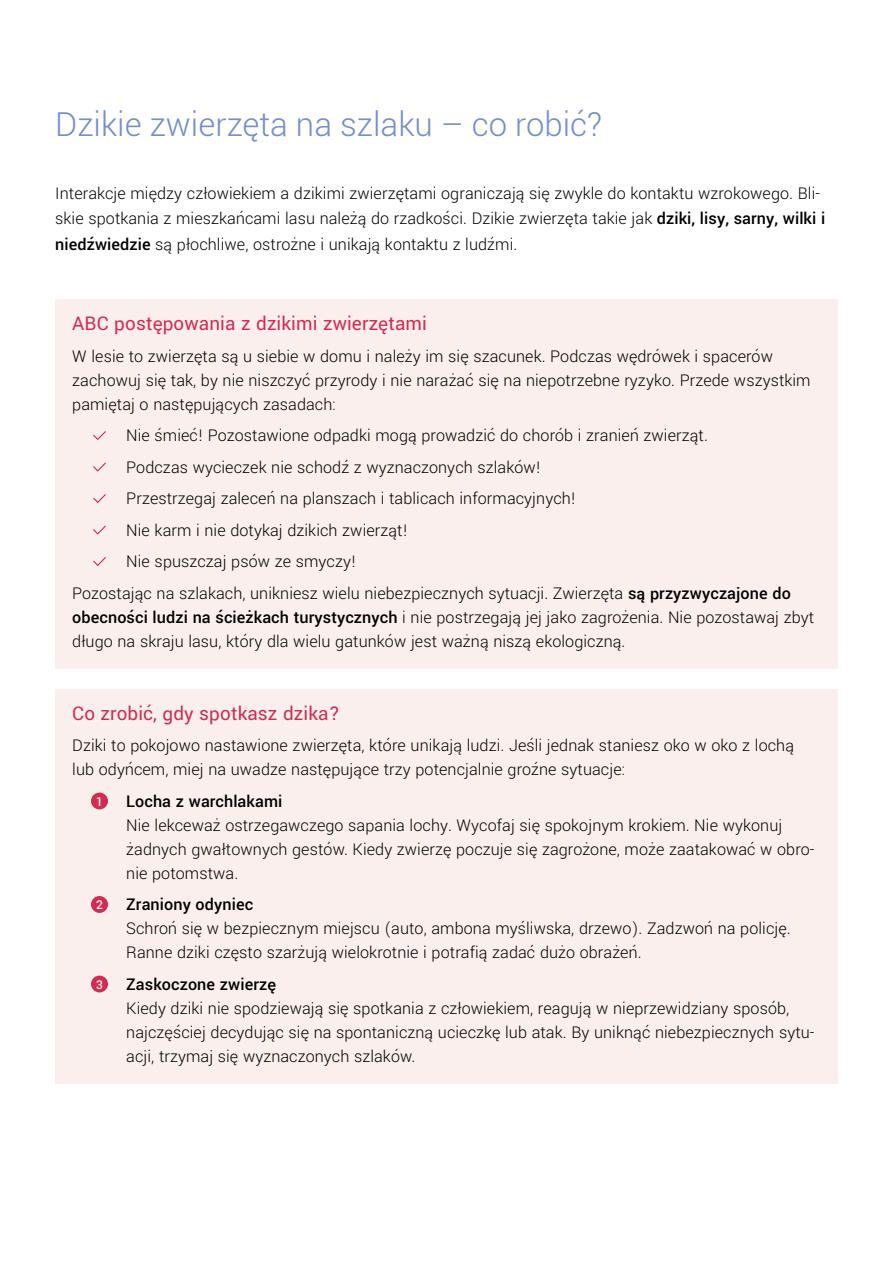
<style>
.page{position:relative;width:893px;height:1263px;background:#fff}
.page>*{position:absolute;margin:0;border:0;box-sizing:border-box;transform-origin:0 0}
.t1{font:300 33px "Roboto";color:#748fc9}
.t2{font:21px "Yantramanav";letter-spacing:.005em;color:#d32c53}
.t3{font:300 18px/24px "Yantramanav";letter-spacing:.005em;color:#000}
.t4{font:500 18px "Yantramanav";letter-spacing:.005em;color:#000}
.t5{font:500 13.5px "Yantramanav";color:#faedec}
.s1{font-weight:500}
</style>
<div class="page">
<div style="left:55px;top:300px;width:783px;height:369px;background:#faefed"></div>
<svg style="left:93px;top:431px;width:13px;height:9px"></svg>
<svg style="left:93px;top:462px;width:13px;height:10px"></svg>
<svg style="left:93px;top:494px;width:13px;height:9px"></svg>
<svg style="left:93px;top:525px;width:13px;height:10px"></svg>
<svg style="left:93px;top:557px;width:13px;height:9px"></svg>
<div style="left:55px;top:689px;width:783px;height:395px;background:#faefed"></div>
<div style="left:91px;top:792px;width:17px;height:17px;background:#d32c53;border-radius:50%"></div>
<div style="left:91px;top:896px;width:17px;height:17px;background:#d32c53;border-radius:50%"></div>
<div style="left:91px;top:975px;width:17px;height:17px;background:#d32c53;border-radius:50%"></div>
<h1 class="t1" style="left:55px;top:102px;width:548px">Dzikie zwierzęta na szlaku – co robić?</h1>
<p class="t3" style="left:55px;top:180px;width:771px;line-height:25.5px">Interakcje między człowiekiem a dzikimi zwierzętami ograniczają się zwykle do kontaktu wzrokowego. Bli&shy;skie spotkania z mieszkańcami lasu należą do rzadkości. Dzikie zwierzęta takie jak <span class="s1">dziki, lisy, sarny, wilki i niedźwiedzie</span> są płochliwe, ostrożne i unikają kontaktu z ludźmi.</p>
<p class="t2" style="left:72px;top:311px;width:356px">ABC postępowania z dzikimi zwierzętami</p>
<p class="t3" style="left:72px;top:344px;width:740px">W lesie to zwierzęta są u siebie w domu i należy im się szacunek. Podczas wędrówek i spacerów zachowuj się tak, by nie niszczyć przyrody i nie narażać się na niepotrzebne ryzyko. Przede wszystkim pamiętaj o następujących zasadach:</p>
<p class="t3" style="left:126px;top:424px;width:583px">Nie śmieć! Pozostawione odpadki mogą prowadzić do chorób i zranień zwierząt.</p>
<p class="t3" style="left:126px;top:455px;width:416px">Podczas wycieczek nie schodź z wyznaczonych szlaków!</p>
<p class="t3" style="left:126px;top:487px;width:451px">Przestrzegaj zaleceń na planszach i tablicach informacyjnych!</p>
<p class="t3" style="left:126px;top:518px;width:283px">Nie karm i nie dotykaj dzikich zwierząt!</p>
<p class="t3" style="left:126px;top:550px;width:231px">Nie spuszczaj psów ze smyczy!</p>
<p class="t3" style="left:72px;top:581px;width:720px">Pozostając na szlakach, unikniesz wielu niebezpiecznych sytuacji. Zwierzęta <span class="s1">są przyzwyczajone do</span></p>
<p class="t3" style="left:72px;top:605px;width:743px"><span class="s1">obecności ludzi na ścieżkach turystycznych</span> i nie postrzegają jej jako zagrożenia. Nie pozostawaj zbyt długo na skraju lasu, który dla wielu gatunków jest ważną niszą ekologiczną.</p>
<p class="t2" style="left:72px;top:700px;width:270px">Co zrobić, gdy spotkasz dzika?</p>
<p class="t3" style="left:72px;top:734px;width:723px">Dziki to pokojowo nastawione zwierzęta, które unikają ludzi. Jeśli jednak staniesz oko w oko z lochą lub odyńcem, miej na uwadze następujące trzy potencjalnie groźne sytuacje:</p>
<p class="t4" style="left:126px;top:790px;width:158px">Locha z warchlakami</p>
<p class="t3" style="left:126px;top:813px;width:690px">Nie lekceważ ostrzegawczego sapania lochy. Wycofaj się spokojnym krokiem. Nie wykonuj żadnych gwałtownych gestów. Kiedy zwierzę poczuje się zagrożone, może zaatakować w obro&shy;nie potomstwa.</p>
<p class="t4" style="left:126px;top:893px;width:128px">Zraniony odyniec</p>
<p class="t3" style="left:126px;top:916px;width:666px">Schroń się w bezpiecznym miejscu (auto, ambona myśliwska, drzewo). Zadzwoń na policję.<br>Ranne dziki często szarżują wielokrotnie i potrafią zadać dużo obrażeń.</p>
<p class="t4" style="left:126px;top:973px;width:151px">Zaskoczone zwierzę</p>
<p class="t3" style="left:126px;top:996px;width:690px">Kiedy dziki nie spodziewają się spotkania z człowiekiem, reagują w nieprzewidziany sposób, najczęściej decydując się na spontaniczną ucieczkę lub atak. By uniknąć niebezpiecznych sytu&shy;acji, trzymaj się wyznaczonych szlaków.</p>
<p class="t5" style="left:96px;top:793px;width:8px">1</p>
<p class="t5" style="left:96px;top:896px;width:8px">2</p>
<p class="t5" style="left:96px;top:976px;width:8px">3</p>
</div>
